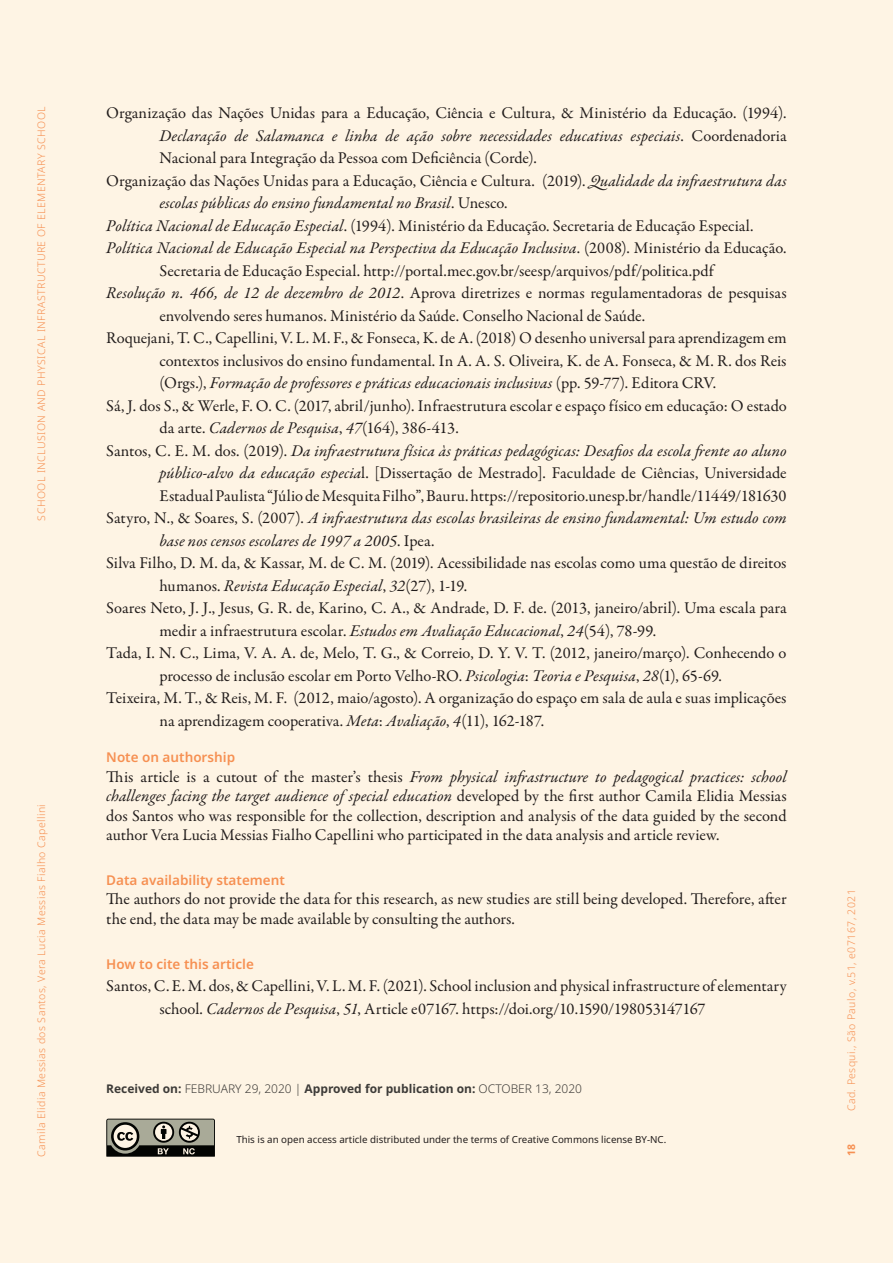
<style>
.page{position:relative;width:893px;height:1263px;background:#fef4e4}
.page>*{position:absolute;margin:0;border:0;box-sizing:border-box;transform-origin:0 0}
.bibliografia{font:16.5px/22.5px "Garamond Premr Pro";color:#231f20}
.AGRADECIMENTOS{font:16.5px/19.5px "Garamond Premr Pro";color:#231f20;text-align:justify}
.citar__corresp_corpo{font:16.5px/22.5px "Garamond Premr Pro";color:#231f20}
.bibliografia-2{font:italic 16.5px/22.5px "Garamond Premr Pro";letter-spacing:.005em;color:#231f20}
.citar__corresp_corpo-2{font:600 13.5px "Noto Sans";color:#f7975c}
.recebido{font:700 12px "Noto Sans";color:#3e3e3f}
.t1{font:300 10.5px "Noto Sans";letter-spacing:.04em;color:#f7975c}
.t2{font:700 10.5px "Noto Sans";color:#f7975c}
.legenda_cc{font:9.75px "Noto Sans";color:#231f20}
.s1{font-style:italic}
.s2{font-style:normal}
.s3{font-weight:300}
</style>
<div class="page">
<p class="t1" style="left:34px;top:520px;width:416px;rotate:-90deg">SCHOOL INCLUSION AND PHYSICAL INFRASTRUCTURE OF ELEMENTARY SCHOOL</p>
<p class="t1" style="left:34px;top:1157px;width:354px;rotate:-90deg">Camila Elidia Messias dos Santos, Vera Lucia Messias Fialho Capellini</p>
<p class="bibliografia" style="left:159px;top:102px;width:629px;text-align:justify;text-indent:-53px">Organização das Nações Unidas para a Educação, Ciência e Cultura, &amp; Ministério da Educação. (1994).<br><span class="s1">Declaração de Salamanca e linha de ação sobre necessidades educativas especiais</span>. Coordenadoria Nacional para Integração da Pessoa com Deficiência (Corde).</p>
<p class="bibliografia" style="left:159px;top:170px;width:629px;text-indent:-53px">Organização das Nações Unidas para a Educação, Ciência e Cultura. (2019). <span class="s1">Qualidade da infraestrutura das escolas públicas do ensino fundamental no Brasil</span>. Unesco.</p>
<p class="bibliografia" style="left:106px;top:215px;width:649px"><span class="s1">Política Nacional de Educação Especial</span>. (1994). Ministério da Educação. Secretaria de Educação Especial.</p>
<p class="bibliografia" style="left:159px;top:237px;width:629px;text-indent:-53px"><span class="s1">Política Nacional de Educação Especial na Perspectiva da Educação Inclusiva</span>. (2008). Ministério da Educação.<br>Secretaria de Educação Especial. http://portal.mec.gov.br/seesp/arquivos/pdf/politica.pdf</p>
<p class="bibliografia" style="left:159px;top:282px;width:629px;text-indent:-53px"><span class="s1">Resolução n. 466, de 12 de dezembro de 2012</span>. Aprova diretrizes e normas regulamentadoras de pesquisas envolvendo seres humanos. Ministério da Saúde. Conselho Nacional de Saúde.</p>
<p class="bibliografia" style="left:159px;top:327px;width:629px;text-align:justify;text-indent:-53px">Roquejani, T. C., Capellini, V. L. M. F., &amp; Fonseca, K. de A. (2018) O desenho universal para aprendizagem em contextos inclusivos do ensino fundamental. In A. A. S. Oliveira, K. de A. Fonseca, &amp; M. R. dos Reis (Orgs.), <span class="s1">Formação de professores e práticas educacionais inclusivas</span> (pp. 59-77). Editora CRV.</p>
<p class="bibliografia" style="left:159px;top:395px;width:629px;text-indent:-53px">Sá, J. dos S., &amp; Werle, F. O. C. (2017, abril/junho). Infraestrutura escolar e espaço físico em educação: O estado da arte. <span class="s1">Cadernos de Pesquisa</span>, <span class="s1">47</span>(164), 386-413.</p>
<p class="bibliografia" style="left:159px;top:440px;width:629px;text-align:justify;text-indent:-53px">Santos, C. E. M. dos. (2019). <span class="s1">Da infraestrutura física às práticas pedagógicas: Desafios da escola frente ao aluno público-alvo da educação especia</span>l. [Dissertação de Mestrado]. Faculdade de Ciências, Universidade Estadual Paulista “Júlio de Mesquita Filho”, Bauru. https://repositorio.unesp.br/handle/11449/181630</p>
<p class="bibliografia-2" style="left:159px;top:508px;width:629px;text-indent:-53px"><span class="s2">Satyro, N., &amp; Soares, S. (2007).</span> A infraestrutura das escolas brasileiras de ensino fundamental: Um estudo com base nos censos escolares de 1997 a 2005<span class="s2">. Ipea.</span></p>
<p class="bibliografia" style="left:159px;top:552px;width:629px;text-indent:-53px">Silva Filho, D. M. da, &amp; Kassar, M. de C. M. (2019). Acessibilidade nas escolas como uma questão de direitos humanos. <span class="s1">Revista Educação Especial</span>, <span class="s1">32</span>(27), 1-19.</p>
<p class="bibliografia" style="left:159px;top:597px;width:629px;text-indent:-53px">Soares Neto, J. J., Jesus, G. R. de, Karino, C. A., &amp; Andrade, D. F. de. (2013, janeiro/abril). Uma escala para medir a infraestrutura escolar. <span class="s1">Estudos em Avaliação Educacional</span>, <span class="s1">24</span>(54), 78-99.</p>
<p class="bibliografia" style="left:159px;top:642px;width:629px;text-indent:-53px">Tada, I. N. C., Lima, V. A. A. de, Melo, T. G., &amp; Correio, D. Y. V. T. (2012, janeiro/março). Conhecendo o processo de inclusão escolar em Porto Velho-RO. <span class="s1">Psicologia</span>: <span class="s1">Teoria e Pesquisa</span>, <span class="s1">28</span>(1), 65-69.</p>
<p class="bibliografia" style="left:159px;top:687px;width:629px;text-indent:-53px">Teixeira, M. T., &amp; Reis, M. F. (2012, maio/agosto). A organização do espaço em sala de aula e suas implicações na aprendizagem cooperativa. <span class="s1">Meta</span>: <span class="s1">Avaliação</span>, <span class="s1">4</span>(11), 162-187.</p>
<p class="citar__corresp_corpo-2" style="left:106px;top:748px;width:130px">Note on authorship</p>
<p class="AGRADECIMENTOS" style="left:106px;top:767px;width:682px">This article is a cutout of the master’s thesis <span class="s1">From physical infrastructure to pedagogical practices: school challenges facing the target audience of special education</span> developed by the first author Camila Elidia Messias dos Santos who was responsible for the collection, description and analysis of the data guided by the second author Vera Lucia Messias Fialho Capellini who participated in the data analysis and article review.</p>
<p class="citar__corresp_corpo-2" style="left:106px;top:870px;width:180px">Data availability statement</p>
<p class="AGRADECIMENTOS" style="left:106px;top:890px;width:682px">The authors do not provide the data for this research, as new studies are still being developed. Therefore, after the end, the data may be made available by consulting the authors.</p>
<p class="citar__corresp_corpo-2" style="left:106px;top:954px;width:149px">How to cite this article</p>
<p class="citar__corresp_corpo" style="left:159px;top:975px;width:629px;text-indent:-53px">Santos, C. E. M. dos, &amp; Capellini, V. L. M. F. (2021). School inclusion and physical infrastructure of elementary school. <span class="s1">Cadernos de Pesquisa</span>, <span class="s1">51</span>, Article e07167. https://doi.org/10.1590/198053147167</p>
<p class="recebido" style="left:106px;top:1081px;width:477px">Received on: <span class="s3">FEBRUARY 29, 2020 |</span> Approved for publication on: <span class="s3">OCTOBER 13, 2020</span></p>
<p class="legenda_cc" style="left:236px;top:1132px;width:432px">This is an open access article distributed under the terms of Creative Commons license BY-NC.</p>
<p class="t1" style="left:844px;top:1111px;width:224px;rotate:-90deg">Cad. Pesqui., São Paulo, v.51, e07167, 2021</p>
<p class="t2" style="left:844px;top:1155px;width:14px;rotate:-90deg">18</p>
</div>
